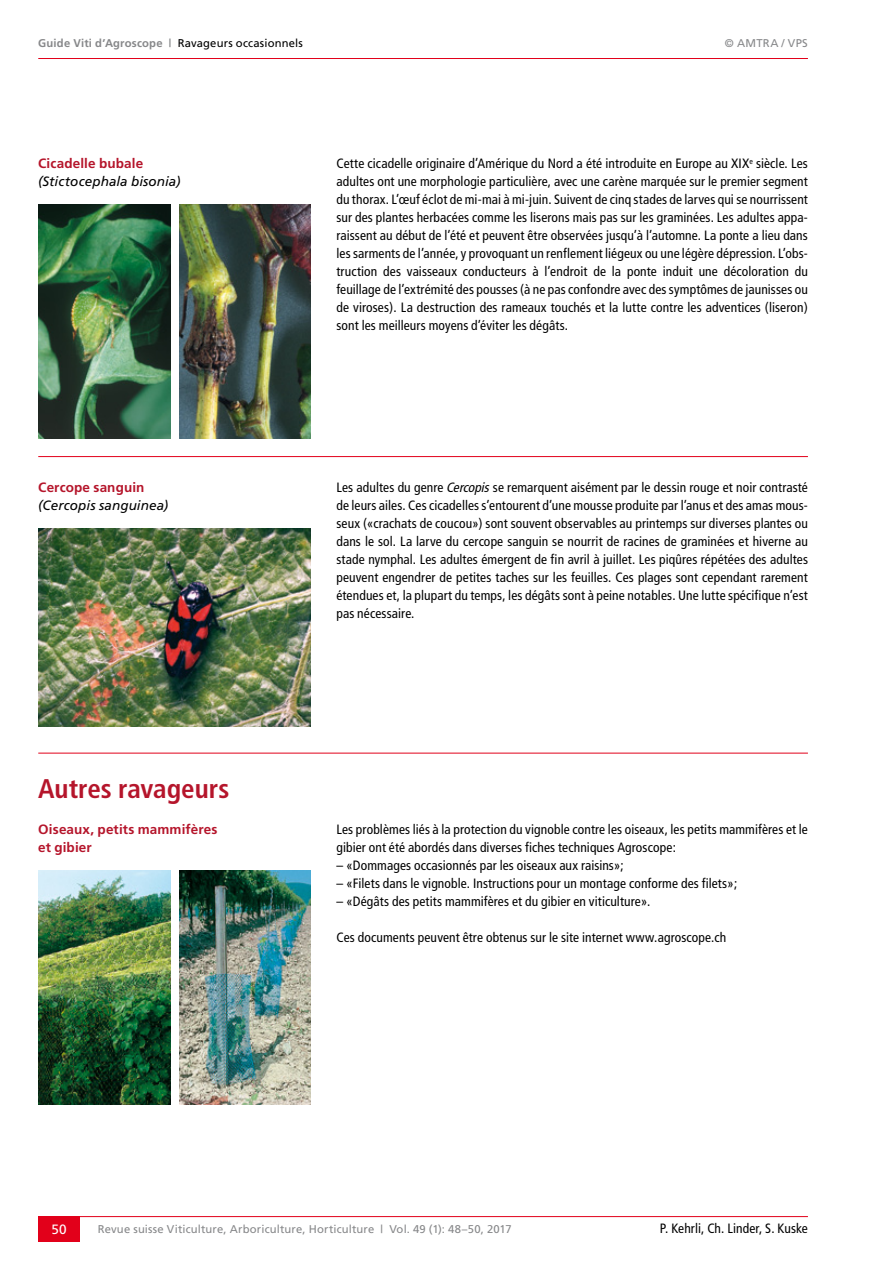
<style>
.page{position:relative;width:893px;height:1263px;background:#fff}
.page>*{position:absolute;margin:0;border:0;box-sizing:border-box;transform-origin:0 0}
.t1{font:700 condensed 27px "Frutiger";color:#b5152b}
.t2{font:condensed 13.5px/18px "Frutiger";letter-spacing:.01em;color:#000;text-align:justify}
.t3{font:700 13.5px/18px "Frutiger";letter-spacing:.01em;color:#b5152b}
.t4{font:italic 13.5px "Frutiger";letter-spacing:.005em;color:#000}
.t5{font:13.5px "Frutiger";color:#fff}
.t6{font:11.25px "Frutiger";letter-spacing:.015em;color:#87888a}
.t7{font:700 11.25px "Frutiger";letter-spacing:.015em;color:#87888a}
.s1{font-weight:400;color:#000}
.s2{font-style:italic}
</style>
<div class="page">
<hr style="left:38px;top:58px;width:770px;height:1px;background:#e2001a">
<hr style="left:38px;top:1216px;width:770px;height:1px;background:#e2001a">
<div style="left:38px;top:1216px;width:42px;height:26px;background:#e2001a"></div>
<img style="left:38px;top:204px;width:132px;height:234px">
<img style="left:38px;top:870px;width:132px;height:234px">
<img style="left:38px;top:528px;width:273px;height:198px">
<img style="left:179px;top:204px;width:132px;height:234px">
<img style="left:179px;top:870px;width:132px;height:234px">
<hr style="left:38px;top:456px;width:770px;height:1px;background:#e2001a">
<hr style="left:38px;top:753px;width:770px;height:1px;background:#e2001a">
<p class="t7" style="left:38px;top:37px;width:266px">Guide Viti d’Agroscope | <span class="s1">Ravageurs occasionnels</span></p>
<p class="t6" style="left:725px;top:37px;width:84px">© AMTRA / VPS</p>
<p class="t3" style="left:38px;top:154px;width:106px">Cicadelle bubale</p>
<p class="t4" style="left:38px;top:174px;width:144px">(Stictocephala bisonia)</p>
<p class="t2" style="left:336px;top:155px;width:473px">Cette cicadelle originaire d’Amérique du Nord a été introduite en Europe au XIX<sup>e</sup> siècle. Les adultes ont une morphologie particulière, avec une carène marquée sur le premier segment du thorax. L’œuf éclot de mi-mai à mi-juin. Suivent de cinq stades de larves qui se nourrissent sur des plantes herbacées comme les liserons mais pas sur les graminées. Les adultes appa&shy;raissent au début de l’été et peuvent être observées jusqu’à l’automne. La ponte a lieu dans les sarments de l’année, y provoquant un renflement liégeux ou une légère dépression. L’obs&shy;truction des vaisseaux conducteurs à l’endroit de la ponte induit une décoloration du feuillage de l’extrémité des pousses (à ne pas confondre avec des symptômes de jaunisses ou de viroses). La destruction des rameaux touchés et la lutte contre les adventices (liseron) sont les meilleurs moyens d’éviter les dégâts.</p>
<p class="t3" style="left:38px;top:478px;width:108px">Cercope sanguin</p>
<p class="t4" style="left:38px;top:498px;width:132px">(Cercopis sanguinea)</p>
<p class="t2" style="left:336px;top:479px;width:473px">Les adultes du genre <span class="s2">Cercopis</span> se remarquent aisément par le dessin rouge et noir contrasté de leurs ailes. Ces cicadelles s’entourent d’une mousse produite par l’anus et des amas mous&shy;seux («crachats de coucou») sont souvent observables au printemps sur diverses plantes ou dans le sol. La larve du cercope sanguin se nourrit de racines de graminées et hiverne au stade nymphal. Les adultes émergent de fin avril à juillet. Les piqûres répétées des adultes peuvent engendrer de petites taches sur les feuilles. Ces plages sont cependant rarement étendues et, la plupart du temps, les dégâts sont à peine notables. Une lutte spécifique n’est pas nécessaire.</p>
<h1 class="t1" style="left:38px;top:773px;width:193px">Autres ravageurs</h1>
<p class="t3" style="left:38px;top:820px;width:181px">Oiseaux, petits mammifères et gibier</p>
<p class="t2" style="left:336px;top:821px;width:473px">Les problèmes liés à la protection du vignoble contre les oiseaux, les petits mammifères et le gibier ont été abordés dans diverses fiches techniques Agroscope:</p>
<p class="t2" style="left:336px;top:857px;width:289px">– «Dommages occasionnés par les oiseaux aux raisins»;</p>
<p class="t2" style="left:336px;top:875px;width:402px">– «Filets dans le vignoble. Instructions pour un montage conforme des filets»;</p>
<p class="t2" style="left:336px;top:893px;width:315px">– «Dégâts des petits mammifères et du gibier en viticulture».</p>
<p class="t2" style="left:336px;top:929px;width:391px">Ces documents peuvent être obtenus sur le site internet www.agroscope.ch</p>
<p class="t5" style="left:51px;top:1221px;width:17px">50</p>
<p class="t6" style="left:98px;top:1223px;width:415px">Revue suisse Viticulture, Arboriculture, Horticulture | Vol. 49 (1): 48–50, 2017</p>
<p class="t2" style="left:660px;top:1219px;width:150px">P. Kehrli, Ch. Linder, S. Kuske</p>
</div>
